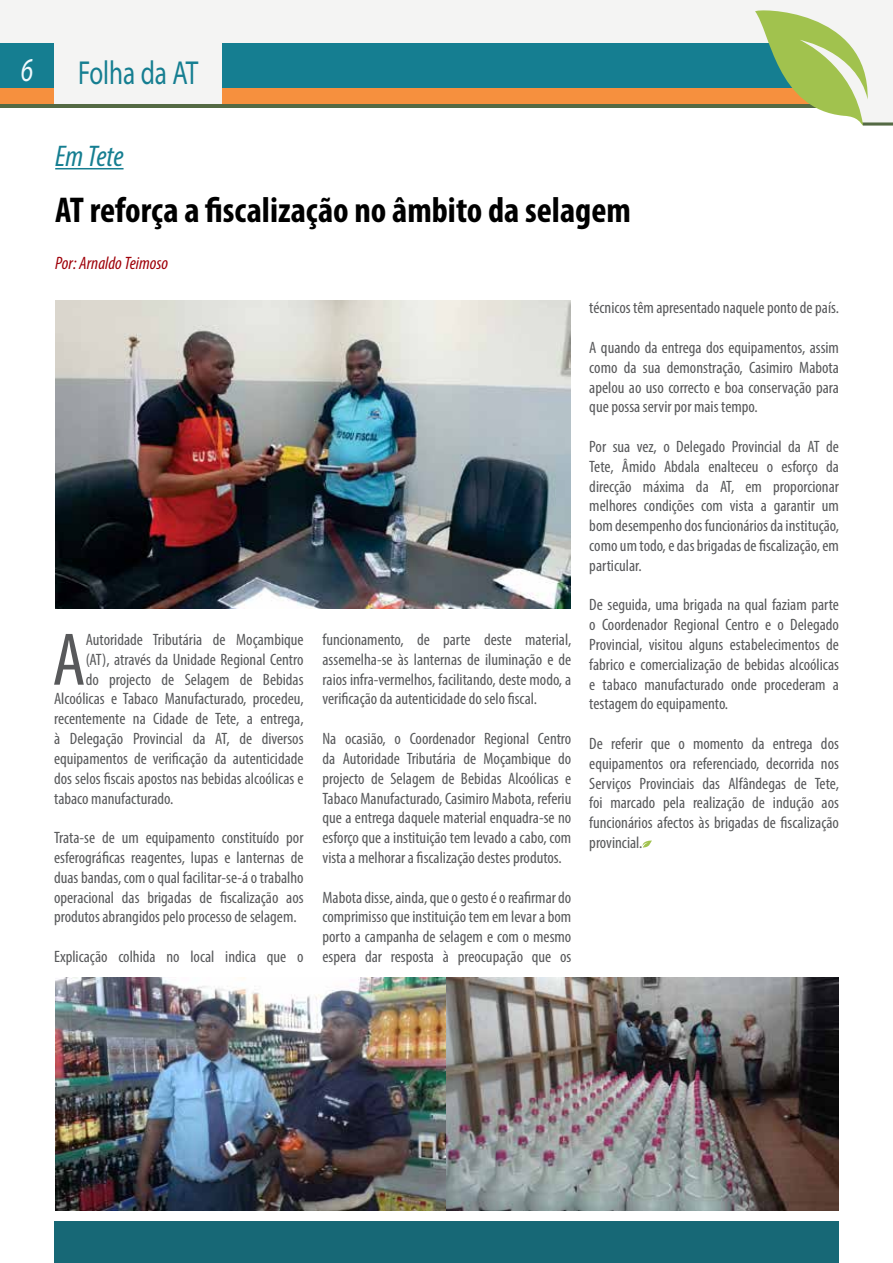
<style>
.page{position:relative;width:893px;height:1263px;background:#fff}
.page>*{position:absolute;margin:0;border:0;box-sizing:border-box;transform-origin:0 0}
.t1{font:condensed 75.3px "Myriad Pro";color:#58595b}
.t2{font:700 condensed 36px "Myriad Pro";color:#000}
.t3{font:33.3px "Myriad Pro";color:#157e91;scale:.75 1}
.t4{font:italic 33.3px "Myriad Pro";color:#f0f9fd;scale:.75 1}
.t5{font:italic condensed 30px "Myriad Pro";letter-spacing:-.01em;color:#157e91}
.t6{font:italic condensed 18px "Myriad Pro";color:#9f0009}
.t7{font:condensed 16.5px/19.8px "Myriad Pro";color:#58595b;text-align:justify}
</style>
<div class="page">
<div style="left:0;top:0;width:755px;height:108px;background:#f4f4f3"></div>
<div style="left:54px;top:1221px;width:785px;height:42px;background:#176876"></div>
<div style="left:222px;top:44px;width:572px;height:44px;background:#157e91"></div>
<div style="left:0;top:44px;width:54px;height:44px;background:#157e91"></div>
<div style="left:222px;top:88px;width:594px;height:16px;background:#f6903e"></div>
<div style="left:0;top:88px;width:54px;height:16px;background:#f6903e"></div>
<hr style="left:0;top:104px;width:826px;height:3px;background:#546a44">
<svg style="left:755px;top:0;width:138px;height:126px"></svg>
<hr style="left:55px;top:168px;width:69px;height:1px;background:#157e91">
<svg style="left:642px;top:840px;width:10px;height:8px"></svg>
<img style="left:55px;top:301px;width:516px;height:308px">
<img style="left:55px;top:977px;width:783px;height:233px">
<h3 class="t4" style="left:21px;top:49px;width:18px">6</h3>
<h3 class="t3" style="left:78px;top:53px;width:162px">Folha da AT</h3>
<h3 class="t5" style="left:55px;top:138px;width:70px">Em Tete</h3>
<h2 class="t2" style="left:55px;top:187px;width:577px">AT reforça a fiscalização no âmbito da selagem</h2>
<p class="t6" style="left:55px;top:252px;width:114px">Por: Arnaldo Teimoso</p>
<h1 class="t1" style="left:52px;top:614px;width:35px">A</h1>
<p class="t7" style="left:86px;top:629px;width:219px">Autoridade Tributária de Moçambique</p>
<p class="t7" style="left:86px;top:649px;width:219px">(AT), através da Unidade Regional Centro</p>
<p class="t7" style="left:86px;top:669px;width:219px">do projecto de Selagem de Bebidas</p>
<p class="t7" style="left:54px;top:689px;width:251px">Alcoólicas e Tabaco Manufacturado, procedeu,</p>
<p class="t7" style="left:54px;top:709px;width:251px">recentemente na Cidade de Tete, a entrega,</p>
<p class="t7" style="left:54px;top:728px;width:251px">à Delegação Provincial da AT, de diversos</p>
<p class="t7" style="left:54px;top:748px;width:251px">equipamentos de verificação da autenticidade</p>
<p class="t7" style="left:54px;top:768px;width:251px">dos selos fiscais apostos nas bebidas alcoólicas e</p>
<p class="t7" style="left:54px;top:788px;width:121px">tabaco manufacturado.</p>
<p class="t7" style="left:54px;top:827px;width:251px">Trata-se de um equipamento constituído por esferográficas reagentes, lupas e lanternas de duas bandas, com o qual facilitar-se-á o trabalho operacional das brigadas de fiscalização aos produtos abrangidos pelo processo de selagem.</p>
<p class="t7" style="left:54px;top:946px;width:251px">Explicação colhida no local indica que o</p>
<p class="t7" style="left:322px;top:629px;width:250px">funcionamento, de parte deste material, assemelha-se às lanternas de iluminação e de raios infra-vermelhos, facilitando, deste modo, a verificação da autenticidade do selo fiscal.</p>
<p class="t7" style="left:322px;top:728px;width:250px">Na ocasião, o Coordenador Regional Centro da Autoridade Tributária de Moçambique do projecto de Selagem de Bebidas Alcoólicas e Tabaco Manufacturado, Casimiro Mabota, referiu que a entrega daquele material enquadra-se no esforço que a instituição tem levado a cabo, com vista a melhorar a fiscalização destes produtos.</p>
<p class="t7" style="left:322px;top:887px;width:250px">Mabota disse, ainda, que o gesto é o reafirmar do comprimisso que instituição tem em levar a bom porto a campanha de selagem e com o mesmo espera dar resposta à preocupação que os</p>
<p class="t7" style="left:589px;top:298px;width:251px">técnicos têm apresentado naquele ponto de país.</p>
<p class="t7" style="left:589px;top:337px;width:251px">A quando da entrega dos equipamentos, assim como da sua demonstração, Casimiro Mabota apelou ao uso correcto e boa conservação para que possa servir por mais tempo.</p>
<p class="t7" style="left:589px;top:436px;width:251px">Por sua vez, o Delegado Provincial da AT de Tete, Âmido Abdala enalteceu o esforço da direcção máxima da AT, em proporcionar melhores condições com vista a garantir um bom desempenho dos funcionários da institução, como um todo, e das brigadas de fiscalização, em particular.</p>
<p class="t7" style="left:589px;top:595px;width:251px">De seguida, uma brigada na qual faziam parte o Coordenador Regional Centro e o Delegado Provincial, visitou alguns estabelecimentos de fabrico e comercialização de bebidas alcoólicas e tabaco manufacturado onde procederam a testagem do equipamento.</p>
<p class="t7" style="left:589px;top:733px;width:251px">De referir que o momento da entrega dos equipamentos ora referenciado, decorrida nos Serviços Provinciais das Alfândegas de Tete, foi marcado pela realização de indução aos funcionários afectos às brigadas de fiscalização provincial.</p>
</div>
